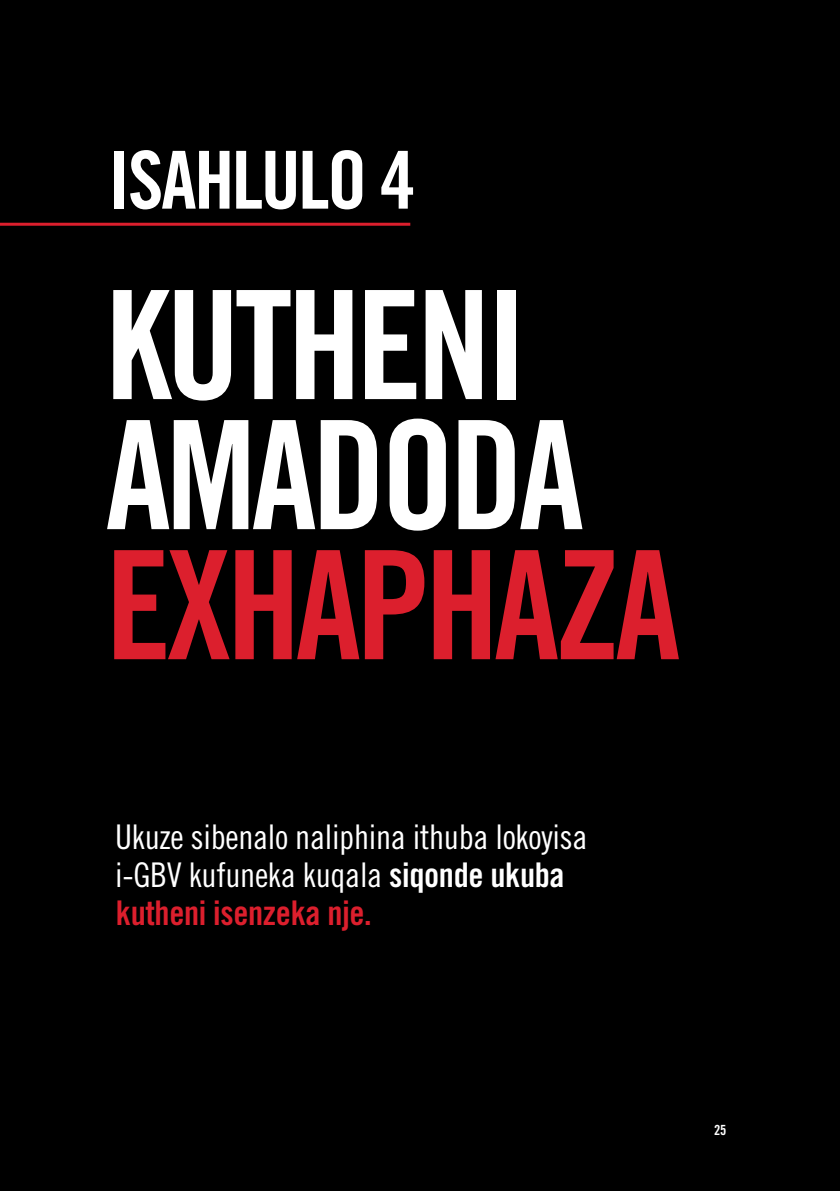
<style>
.page{position:relative;width:840px;height:1191px;background:#fff}
.page>*{position:absolute;margin:0;border:0;box-sizing:border-box;transform-origin:0 0}
.t1{font:151px/130px "Trade Gothic Bold Cond Twenty";letter-spacing:-.035em;color:#fff}
.t2{font:151px "Trade Gothic Bold Cond Twenty";letter-spacing:-.035em;color:#dc1f2d}
.t3{font:80px "Trade Gothic Bold Cond Twenty";letter-spacing:-.03em;color:#fff}
.t4{font:34px/38px "Trade Gothic Cond Eighteen";letter-spacing:-.01em;color:#fff}
.t5{font:34px "Trade Gothic Bold Cond Twenty";letter-spacing:-.01em;color:#dc1f2d}
.t6{font:14px "Trade Gothic Bold Cond Twenty";color:#fff}
.s1{font-family:"Trade Gothic Bold Cond Twenty"}
</style>
<div class="page">
<div style="left:0;top:0;width:839px;height:1191px;background:#000"></div>
<hr style="left:0;top:223px;width:410px;height:3px;background:#dc1f2d">
<h2 class="t3" style="left:108px;top:131px;width:309px">ISAHLULO 4</h2>
<h1 class="t1" style="left:105px;top:279px;width:480px">KUTHENI<br>AMADODA</h1>
<h1 class="t2" style="left:105px;top:513px;width:576px">EXHAPHAZA</h1>
<p class="t4" style="left:115px;top:817px;width:473px">Ukuze sibenalo naliphina ithuba lokoyisa i-GBV kufuneka kuqala <span class="s1">siqonde ukuba</span></p>
<p class="t5" style="left:116px;top:892px;width:257px">kutheni isenzeka nje.</p>
<p class="t6" style="left:713px;top:1121px;width:14px">25</p>
</div>
